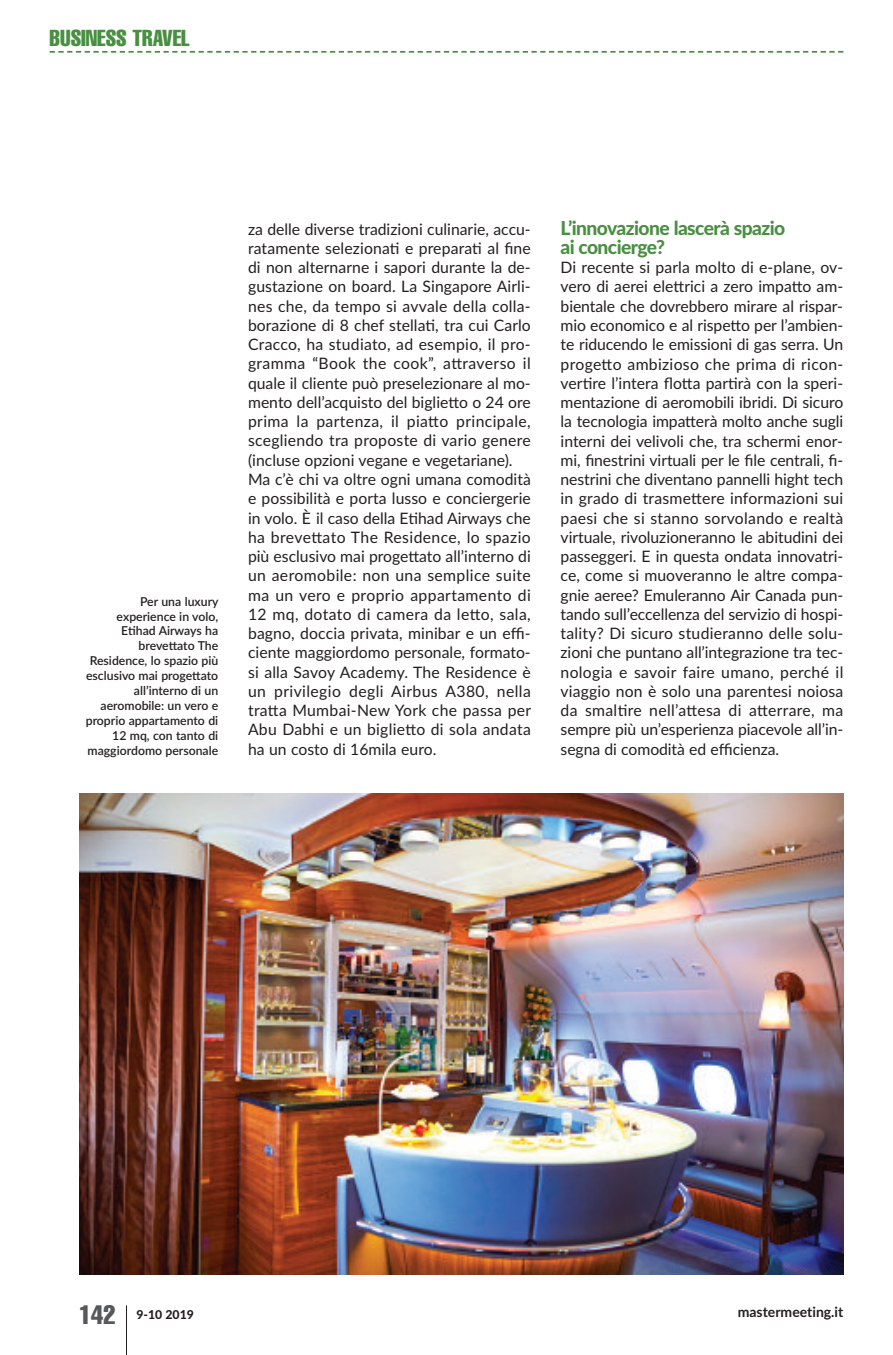
<style>
.page{position:relative;width:893px;height:1355px;background:#fff}
.page>*{position:absolute;margin:0;border:0;box-sizing:border-box;transform-origin:0 0}
.t1{font:extra-condensed 26.25px "Helvetica";color:#57585a}
.t2{font:extra-condensed 22.75px "Helvetica";color:#498f41}
.t3{font:800 19.25px/19.2px "Lato";letter-spacing:-.03em;color:#498f41}
.t4{font:15.75px/19.2px "Lato";letter-spacing:.005em;color:#231f20}
.t5{font:700 14px "Lato";color:#231f20}
.t6{font:600 12.25px/14.9px "Lato";color:#231f20;text-align:right}
.t7{font:800 12.25px "Lato";color:#231f20}
</style>
<div class="page">
<hr style="left:126px;top:1305px;width:1px;height:49px;background:#231f20">
<svg style="left:50px;top:51px;width:793px;height:2px"></svg>
<img style="left:79px;top:793px;width:764px;height:481px">
<h2 class="t2" style="left:50px;top:30px;width:141px">BUSINESS TRAVEL</h2>
<p class="t6" style="left:86px;top:594px;width:134px">Per una luxury experience in volo,<br>Etihad Airways ha brevettato The<br>Residence, lo spazio più esclusivo mai progettato all’interno di un aeromobile: un vero e proprio appartamento di<br>12 mq, con tanto di maggiordomo personale</p>
<p class="t4" style="left:248px;top:219px;width:285px">za delle diverse tradizioni culinarie, accu&shy;ratamente selezionati e preparati al fine di non alternarne i sapori durante la de&shy;gustazione on board. La Singapore Airli&shy;nes che, da tempo si avvale della colla&shy;borazione di 8 chef stellati, tra cui Carlo Cracco, ha studiato, ad esempio, il pro&shy;gramma “Book the cook”, attraverso il quale il cliente può preselezionare al mo&shy;mento dell’acquisto del biglietto o 24 ore prima la partenza, il piatto principale, scegliendo tra proposte di vario genere (incluse opzioni vegane e vegetariane).<br>Ma c’è chi va oltre ogni umana comodità e possibilità e porta lusso e conciergerie in volo. È il caso della Etihad Airways che ha brevettato The Residence, lo spazio più esclusivo mai progettato all’interno di un aeromobile: non una semplice suite ma un vero e proprio appartamento di 12 mq, dotato di camera da letto, sala, bagno, doccia privata, minibar e un effi&shy;ciente maggiordomo personale, formato&shy;si alla Savoy Academy. The Residence è un privilegio degli Airbus A380, nella tratta Mumbai-New York che passa per Abu Dabhi e un biglietto di sola andata ha un costo di 16mila euro.</p>
<p class="t3" style="left:561px;top:218px;width:226px">L’innovazione lascerà spazio ai concierge?</p>
<p class="t4" style="left:561px;top:258px;width:284px;text-align:justify">Di recente si parla molto di e-plane, ov&shy;vero di aerei elettrici a zero impatto am&shy;bientale che dovrebbero mirare al rispar&shy;mio economico e al rispetto per l’ambien&shy;te riducendo le emissioni di gas serra. Un progetto ambizioso che prima di ricon&shy;vertire l’intera flotta partirà con la speri&shy;mentazione di aeromobili ibridi. Di sicuro la tecnologia impatterà molto anche sugli interni dei velivoli che, tra schermi enor&shy;mi, finestrini virtuali per le file centrali, fi&shy;nestrini che diventano pannelli hight tech in grado di trasmettere informazioni sui paesi che si stanno sorvolando e realtà virtuale, rivoluzioneranno le abitudini dei passeggeri. E in questa ondata innovatri&shy;ce, come si muoveranno le altre compa&shy;gnie aeree? Emuleranno Air Canada pun&shy;tando sull’eccellenza del servizio di hospi&shy;tality? Di sicuro studieranno delle solu&shy;zioni che puntano all’integrazione tra tec&shy;nologia e savoir faire umano, perché il viaggio non è solo una parentesi noiosa da smaltire nell’attesa di atterrare, ma sempre più un’esperienza piacevole all’in&shy;segna di comodità ed efficienza.</p>
<h1 class="t1" style="left:79px;top:1305px;width:38px">142</h1>
<p class="t7" style="left:136px;top:1307px;width:59px">9-10 2019</p>
<p class="t5" style="left:738px;top:1303px;width:107px">mastermeeting.it</p>
</div>
